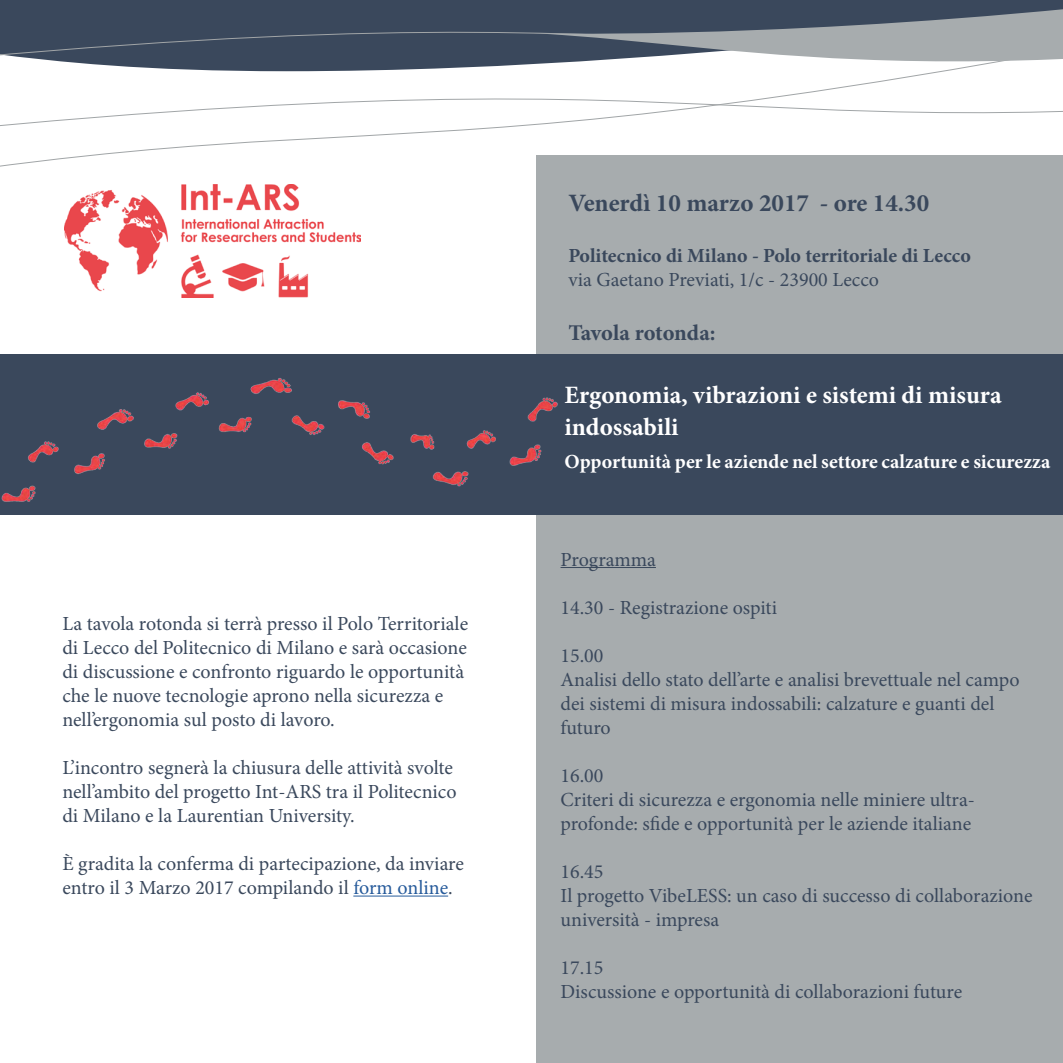
<style>
.page{position:relative;width:1063px;height:1063px;background:#fff}
.page>*{position:absolute;margin:0;border:0;box-sizing:border-box;transform-origin:0 0}
.t1{font:700 25px/32.5px "Minion Pro";color:#fff}
.t2{font:700 25px "Minion Pro";color:#3a485c}
.t3{font:700 22.5px "Minion Pro";letter-spacing:-.01em;color:#3a485c}
.t4{font:20px/24px "Minion Pro";color:#3a485c}
.t5{font:700 20px "Minion Pro";color:#fff}
.t6{font:700 20px "Minion Pro";color:#3a485c}
.s1{color:#275b9b}
</style>
<div class="page">
<div style="left:536px;top:0;width:527px;height:1063px;background:#a7acae"></div>
<div style="left:0;top:0;width:533px;height:32px;background:#3a485c"></div>
<svg style="left:0;top:32px;width:1063px;height:266px"></svg>
<svg style="left:533px;top:0;width:530px;height:111px"></svg>
<hr style="left:353px;top:896px;width:95px;height:1px;background:#275b9b">
<div style="left:0;top:354px;width:1063px;height:161px;background:#3a485c"></div>
<hr style="left:561px;top:567px;width:95px;height:1px;background:#3a485c">
<img style="left:1px;top:378px;width:557px;height:124px">
<p class="t4" style="left:62px;top:612px;width:407px">La tavola rotonda si terrà presso il Polo Territoriale di Lecco del Politecnico di Milano e sarà occasione di discussione e confronto riguardo le opportunità che le nuove tecnologie aprono nella sicurezza e nell’ergonomia sul posto di lavoro.</p>
<p class="t4" style="left:62px;top:756px;width:396px">L’incontro segnerà la chiusura delle attività svolte nell’ambito del progetto Int-ARS tra il Politecnico di Milano e la Laurentian University.</p>
<p class="t4" style="left:62px;top:852px;width:403px">È gradita la conferma di partecipazione, da inviare entro il 3 Marzo 2017 compilando il <span class="s1">form online</span>.</p>
<p class="t2" style="left:568px;top:185px;width:362px">Venerdì 10 marzo 2017 - ore 14.30</p>
<p class="t6" style="left:568px;top:241px;width:404px">Politecnico di Milano - Polo territoriale di Lecco</p>
<p class="t4" style="left:568px;top:267px;width:312px">via Gaetano Previati, 1/c - 23900 Lecco</p>
<p class="t3" style="left:568px;top:317px;width:149px">Tavola rotonda:</p>
<p class="t1" style="left:564px;top:378px;width:439px">Ergonomia, vibrazioni e sistemi di misura indossabili</p>
<p class="t5" style="left:564px;top:447px;width:488px">Opportunità per le aziende nel settore calzature e sicurezza</p>
<p class="t4" style="left:561px;top:547px;width:97px">Programma</p>
<p class="t4" style="left:561px;top:595px;width:218px">14.30 - Registrazione ospiti</p>
<p class="t4" style="left:561px;top:643px;width:461px">15.00<br>Analisi dello stato dell’arte e analisi brevettuale nel campo dei sistemi di misura indossabili: calzature e guanti del futuro</p>
<p class="t4" style="left:561px;top:763px;width:416px">16.00<br>Criteri di sicurezza e ergonomia nelle miniere ultra&shy;profonde: sfide e opportunità per le aziende italiane</p>
<p class="t4" style="left:561px;top:859px;width:474px">16.45<br>Il progetto VibeLESS: un caso di successo di collaborazione università - impresa</p>
<p class="t4" style="left:561px;top:955px;width:403px">17.15<br>Discussione e opportunità di collaborazioni future</p>
</div>
